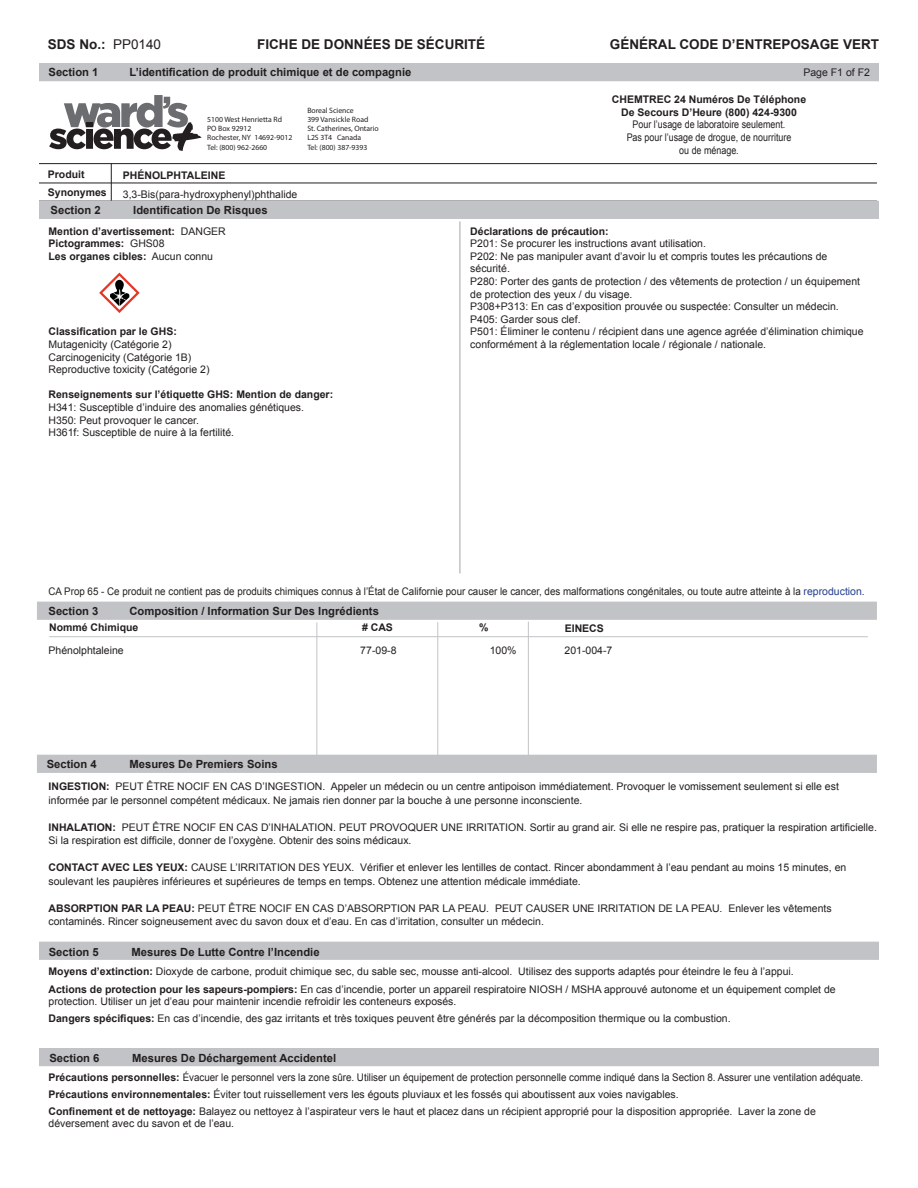
<style>
.page{position:relative;width:918px;height:1188px;background:#fff}
.page>*{position:absolute;margin:0;border:0;box-sizing:border-box;transform-origin:0 0}
.t1{font:700 13.5px "Arial";color:#231f20}
.t2{font:700 11.25px "Arial";color:#231f20}
.t3{font:10.5px/12.6px "Arial";color:#231f20}
.t4{font:10.5px/16.8px "Arial";color:#231f20;scale:.93 1}
.t5{font:700 10.5px/12.6px "Arial";color:#231f20;text-align:center}
.t6{font:10.5px/12.6px "Arial";color:#231f20;text-align:center;scale:.85 1}
.t7{font:7.65px/9.3px "Myriad Pro";color:#231f20}
.s1{font-weight:400}
.s2{color:#253f8e}
.s3{font-weight:700}
</style>
<div class="page">
<hr style="left:111px;top:163px;width:1px;height:39px;background:#231f20">
<div style="left:39px;top:63px;width:840px;height:18px;background:#c2c3c6"></div>
<div style="left:37px;top:755px;width:840px;height:18px;background:#c2c3c6"></div>
<div style="left:39px;top:942px;width:840px;height:18px;background:#c2c3c6"></div>
<hr style="left:39px;top:183px;width:838px;height:1px;background:#231f20">
<div style="left:39px;top:1048px;width:840px;height:18px;background:#c2c3c6"></div>
<div style="left:37px;top:602px;width:840px;height:18px;background:#c2c3c6"></div>
<div style="left:39px;top:201px;width:840px;height:18px;background:#c2c3c6"></div>
<hr style="left:39px;top:163px;width:838px;height:1px;background:#231f20">
<hr style="left:437px;top:622px;width:1px;height:135px;background:#c2c3c6">
<hr style="left:49px;top:636px;width:819px;height:1px;background:#c2c3c6">
<hr style="left:316px;top:623px;width:1px;height:134px;background:#c2c3c6">
<hr style="left:528px;top:622px;width:1px;height:134px;background:#c2c3c6">
<hr style="left:459px;top:221px;width:2px;height:352px;background:#c2c3c6">
<svg style="left:99px;top:273px;width:41px;height:40px"></svg>
<svg style="left:49px;top:95px;width:153px;height:56px"></svg>
<p class="t1" style="left:48px;top:35px;width:115px">SDS No.: <span class="s1">PP0140</span></p>
<p class="t1" style="left:610px;top:35px;width:271px">GÉNÉRAL CODE D’ENTREPOSAGE VERT</p>
<p class="t1" style="left:257px;top:35px;width:230px">FICHE DE DONNÉES DE SÉCURITÉ</p>
<p class="t2" style="left:49px;top:65px;width:52px">Section 1</p>
<p class="t2" style="left:130px;top:65px;width:283px">L’identification de produit chimique et de compagnie</p>
<p class="t5" style="left:48px;top:168px;width:38px">Produit</p>
<p class="t5" style="left:48px;top:186px;width:60px">Synonymes</p>
<p class="t7" style="left:207px;top:115px;width:87px">5100 West Henrietta Rd<br>PO Box 92912<br>Rochester, NY 14692-9012<br>Tel: (800) 962-2660</p>
<p class="t7" style="left:307px;top:105px;width:73px">Boreal Science<br>399 Vansickle Road<br>St. Catherines, Ontario<br>L2S 3T4 Canada<br>Tel: (800) 387-9393</p>
<p class="t5" style="left:123px;top:169px;width:104px">PHÉNOLPHTALEINE</p>
<p class="t3" style="left:123px;top:188px;width:176px">3,3-Bis(para-hydroxyphenyl)phthalide</p>
<p class="t2" style="left:51px;top:203px;width:52px">Section 2</p>
<p class="t2" style="left:133px;top:203px;width:136px">Identification De Risques</p>
<p class="t5" style="left:49px;top:225px;width:179px;text-align:left">Mention d’avertissement: <span class="s1">DANGER<br></span>Pictogrammes: <span class="s1">GHS08<br></span>Les organes cibles: <span class="s1">Aucun connu</span></p>
<p class="t5" style="left:49px;top:326px;width:130px">Classification par le GHS:</p>
<p class="t3" style="left:49px;top:338px;width:163px">Mutagenicity (Catégorie 2)<br>Carcinogenicity (Catégorie 1B)<br>Reproductive toxicity (Catégorie 2)</p>
<p class="t5" style="left:49px;top:389px;width:286px">Renseignements sur l’étiquette GHS: Mention de danger:</p>
<p class="t3" style="left:49px;top:401px;width:257px">H341: Susceptible d’induire des anomalies génétiques.<br>H350: Peut provoquer le cancer.<br>H361f: Susceptible de nuire à la fertilité.</p>
<p class="t3" style="left:803px;top:66px;width:68px">Page F1 of F2</p>
<p class="t5" style="left:612px;top:93px;width:196px">CHEMTREC 24 Numéros De Téléphone<br>De Secours D’Heure (800) 424-9300</p>
<p class="t6" style="left:627px;top:118px;width:195px">Pour l’usage de laboratoire seulement.<br>Pas pour l’usage de drogue, de nourriture ou de ménage.</p>
<p class="t5" style="left:470px;top:225px;width:140px">Déclarations de précaution:</p>
<p class="t3" style="left:470px;top:237px;width:395px">P201: Se procurer les instructions avant utilisation.<br>P202: Ne pas manipuler avant d’avoir lu et compris toutes les précautions de sécurité.<br>P280: Porter des gants de protection / des vêtements de protection / un équipement de protection des yeux / du visage.<br>P308+P313: En cas d’exposition prouvée ou suspectée: Consulter un médecin.<br>P405: Garder sous clef.<br>P501: Éliminer le contenu / récipient dans une agence agréée d’élimination chimique conformément à la réglementation locale / régionale / nationale.</p>
<p class="t4" style="left:49px;top:583px;width:879px">CA Prop 65 - Ce produit ne contient pas de produits chimiques connus à l’État de Californie pour causer le cancer, des malformations congénitales, ou toute autre atteinte à la <span class="s2">reproduction.</span></p>
<p class="t2" style="left:49px;top:603px;width:52px">Section 3</p>
<p class="t2" style="left:130px;top:603px;width:251px">Composition / Information Sur Des Ingrédients</p>
<p class="t5" style="left:49px;top:622px;width:91px">Nommé Chimique</p>
<p class="t5" style="left:362px;top:622px;width:32px"># CAS</p>
<p class="t5" style="left:479px;top:622px;width:11px">%</p>
<p class="t5" style="left:565px;top:622px;width:41px">EINECS</p>
<p class="t3" style="left:49px;top:644px;width:77px">Phénolphtaleine</p>
<p class="t3" style="left:360px;top:644px;width:38px">77-09-8</p>
<p class="t3" style="left:490px;top:644px;width:28px">100%</p>
<p class="t3" style="left:565px;top:644px;width:49px">201-004-7</p>
<p class="t2" style="left:47px;top:757px;width:52px">Section 4</p>
<p class="t2" style="left:129px;top:757px;width:150px">Mesures De Premiers Soins</p>
<p class="t3" style="left:49px;top:780px;width:792px;line-height:13.5px"><span class="s3">INGESTION:</span> PEUT ÊTRE NOCIF EN CAS D’INGESTION. Appeler un médecin ou un centre antipoison immédiatement. Provoquer le vomissement seulement si elle est informée par le personnel compétent médicaux. Ne jamais rien donner par la bouche à une personne inconsciente.</p>
<p class="t3" style="left:49px;top:820px;width:830px;line-height:13.5px"><span class="s3">INHALATION:</span> PEUT ÊTRE NOCIF EN CAS D’INHALATION. PEUT PROVOQUER UNE IRRITATION. Sortir au grand air. Si elle ne respire pas, pratiquer la respiration artificielle.<br>Si la respiration est difficile, donner de l’oxygène. Obtenir des soins médicaux.</p>
<p class="t3" style="left:49px;top:861px;width:799px;line-height:13.5px"><span class="s3">CONTACT AVEC LES YEUX:</span> CAUSE L’IRRITATION DES YEUX. Vérifier et enlever les lentilles de contact. Rincer abondamment à l’eau pendant au moins 15 minutes, en soulevant les paupières inférieures et supérieures de temps en temps. Obtenez une attention médicale immédiate.</p>
<p class="t3" style="left:49px;top:901px;width:785px;line-height:13.5px"><span class="s3">ABSORPTION PAR LA PEAU:</span> PEUT ÊTRE NOCIF EN CAS D’ABSORPTION PAR LA PEAU. PEUT CAUSER UNE IRRITATION DE LA PEAU. Enlever les vêtements contaminés. Rincer soigneusement avec du savon doux et d’eau. En cas d’irritation, consulter un médecin.</p>
<p class="t2" style="left:49px;top:944px;width:52px">Section 5</p>
<p class="t2" style="left:132px;top:944px;width:190px">Mesures De Lutte Contre l’Incendie</p>
<p class="t3" style="left:49px;top:963px;width:789px;line-height:18px"><span class="s3">Moyens d’extinction:</span> Dioxyde de carbone, produit chimique sec, du sable sec, mousse anti-alcool. Utilisez des supports adaptés pour éteindre le feu à l’appui.<br><span class="s3">Actions de protection pour les sapeurs-pompiers:</span> En cas d’incendie, porter un appareil respiratoire NIOSH / MSHA approuvé autonome et un équipement complet de</p>
<p class="t3" style="left:49px;top:993px;width:684px;line-height:16.5px">protection. Utiliser un jet d’eau pour maintenir incendie refroidir les conteneurs exposés.<br><span class="s3">Dangers spécifiques:</span> En cas d’incendie, des gaz irritants et très toxiques peuvent être générés par la décomposition thermique ou la combustion.</p>
<p class="t2" style="left:49px;top:1051px;width:52px">Section 6</p>
<p class="t2" style="left:132px;top:1051px;width:206px">Mesures De Déchargement Accidentel</p>
<p class="t4" style="left:49px;top:1069px;width:878px"><span class="s3">Précautions personnelles:</span> Évacuer le personnel vers la zone sûre. Utiliser un équipement de protection personnelle comme indiqué dans la Section 8. Assurer une ventilation adéquate.<br><span class="s3">Précautions environnementales:</span> Éviter tout ruissellement vers les égouts pluviaux et les fossés qui aboutissent aux voies navigables.<br><span class="s3">Confinement et de nettoyage:</span> Balayez ou nettoyez à l’aspirateur vers le haut et placez dans un récipient approprié pour la disposition appropriée. Laver la zone de</p>
<p class="t3" style="left:49px;top:1117px;width:187px">déversement avec du savon et de l’eau.</p>
</div>
